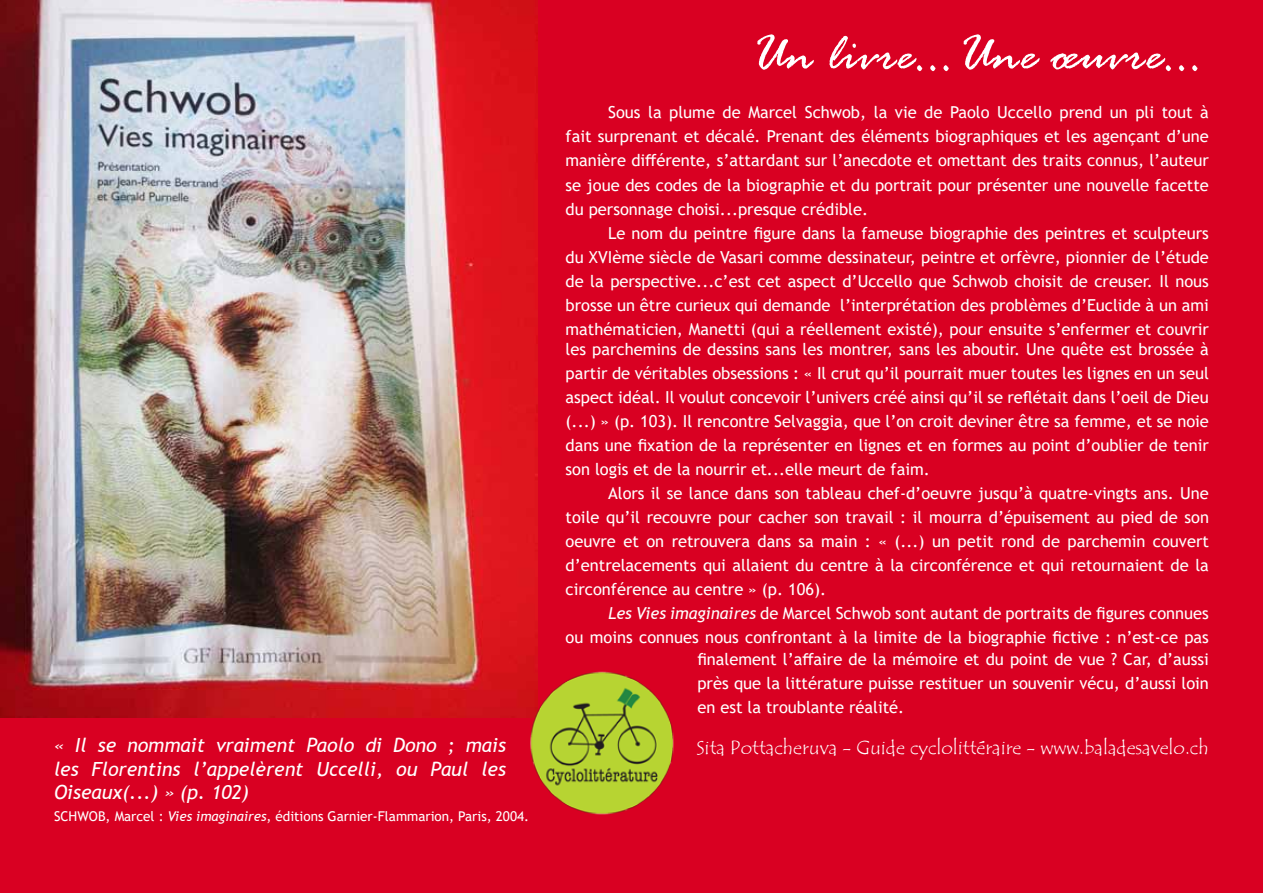
<style>
.page{position:relative;width:1263px;height:893px;background:#d90022}
.page>*{position:absolute;margin:0;border:0;box-sizing:border-box;transform-origin:0 0}
.t1{font:italic 54px "Rage";color:#fff}
.t2{font:italic 19.5px/23.4px "Trebuchet MS";color:#fff;text-align:justify}
.t3{font:19.5px "Tempus Sans ITC";color:#fff}
.t4{font:16.5px/24px "Trebuchet MS";color:#fff;text-align:justify}
.t5{font:13.5px "Trebuchet MS";color:#fff}
.s1{font-style:italic}
</style>
<div class="page">
<img style="left:0;top:0;width:537px;height:717px">
<img style="left:529px;top:668px;width:145px;height:147px">
<p class="t2" style="left:54px;top:733px;width:453px">« Il se nommait vraiment Paolo di Dono ; mais les Florentins l’appelèrent Uccelli, ou Paul les Oiseaux(...) » (p. 102)</p>
<p class="t5" style="left:54px;top:807px;width:477px">SCHWOB, Marcel : <span class="s1">Vies imaginaires</span>, éditions Garnier-Flammarion, Paris, 2004.</p>
<h1 class="t1" style="left:747px;top:25px;width:456px">Un livre...Une œuvre...</h1>
<p class="t4" style="left:566px;top:101px;width:645px;text-indent:43px">Sous la plume de Marcel Schwob, la vie de Paolo Uccello prend un pli tout à fait surprenant et décalé. Prenant des éléments biographiques et les agençant d’une manière différente, s’attardant sur l’anecdote et omettant des traits connus, l’auteur se joue des codes de la biographie et du portrait pour présenter une nouvelle facette du personnage choisi...presque crédible.</p>
<p class="t4" style="left:566px;top:221px;width:645px;text-indent:43px">Le nom du peintre figure dans la fameuse biographie des peintres et sculpteurs du XVIème siècle de Vasari comme dessinateur, peintre et orfèvre, pionnier de l’étude de la perspective...c’est cet aspect d’Uccello que Schwob choisit de creuser. Il nous brosse un être curieux qui demande l’interprétation des problèmes d’Euclide à un ami mathématicien, Manetti (qui a réellement existé), pour ensuite s’enfermer et couvrir</p>
<p class="t4" style="left:566px;top:337px;width:645px">les parchemins de dessins sans les montrer, sans les aboutir. Une quête est brossée à partir de véritables obsessions : « Il crut qu’il pourrait muer toutes les lignes en un seul aspect idéal. Il voulut concevoir l’univers créé ainsi qu’il se reflétait dans l’oeil de Dieu (...) » (p. 103). Il rencontre Selvaggia, que l’on croit deviner être sa femme, et se noie dans une fixation de la représenter en lignes et en formes au point d’oublier de tenir son logis et de la nourrir et...elle meurt de faim.</p>
<p class="t4" style="left:566px;top:481px;width:645px;text-indent:43px">Alors il se lance dans son tableau chef-d’oeuvre jusqu’à quatre-vingts ans. Une toile qu’il recouvre pour cacher son travail : il mourra d’épuisement au pied de son oeuvre et on retrouvera dans sa main : « (...) un petit rond de parchemin couvert d’entrelacements qui allaient du centre à la circonférence et qui retournaient de la circonférence au centre » (p. 106).</p>
<p class="t4" style="left:566px;top:601px;width:645px;text-align:right"><span class="s1">Les Vies imaginaires</span> de Marcel Schwob sont autant de portraits de figures connues<br>ou moins connues nous confrontant à la limite de la biographie fictive : n’est-ce pas</p>
<p class="t4" style="left:697px;top:647px;width:513px">finalement l’affaire de la mémoire et du point de vue ? Car, d’aussi près que la littérature puisse restituer un souvenir vécu, d’aussi loin en est la troublante réalité.</p>
<p class="t3" style="left:696px;top:735px;width:514px">Sita Pottacheruva - Guide cyclolittéraire - www.baladesavelo.ch</p>
</div>
